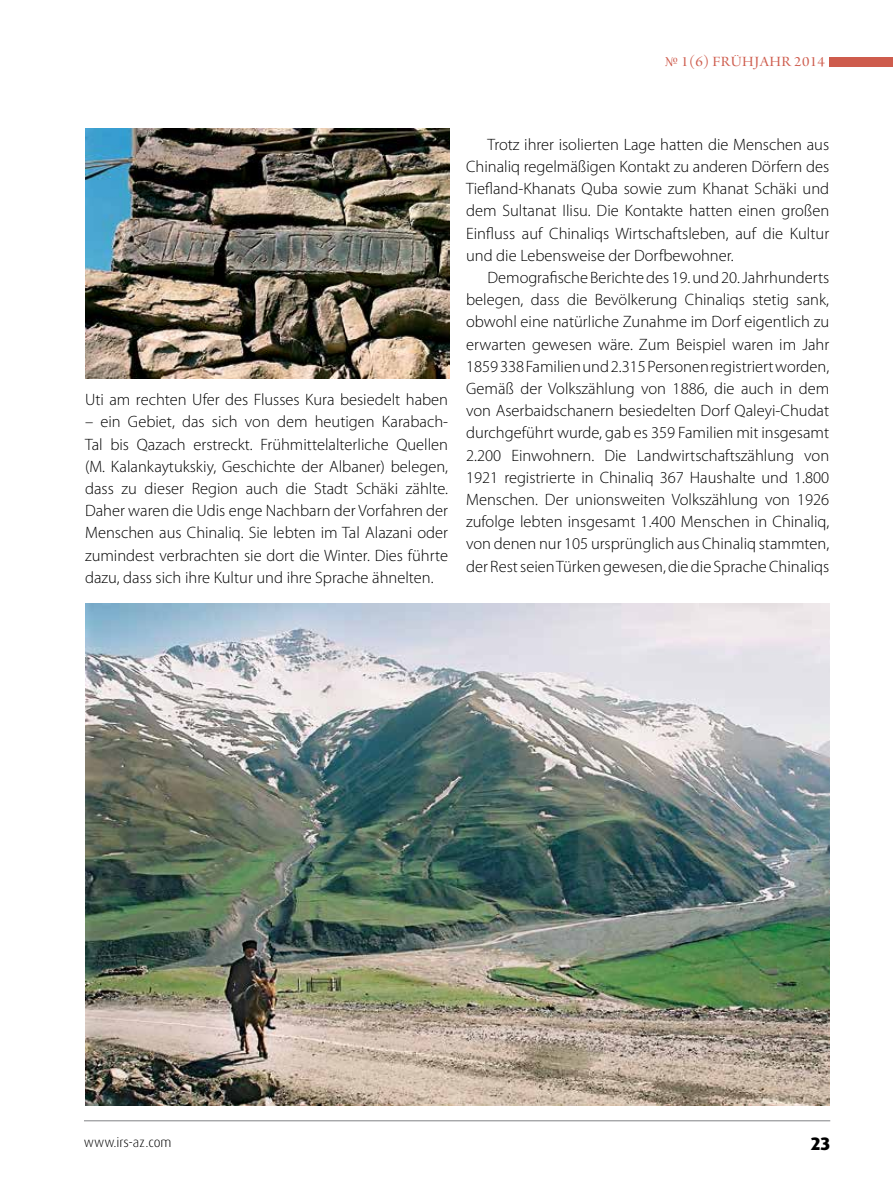
<style>
.page{position:relative;width:893px;height:1191px;background:#fff}
.page>*{position:absolute;margin:0;border:0;box-sizing:border-box;transform-origin:0 0}
.t1{font:800 18px "Dax Pro";color:#000}
.t2{font:300 16.5px/22.2px "Myriad Pro";color:#000;text-align:justify}
.t3{font:15px "Arno Pro Display";letter-spacing:.03em;color:#ce5c4d;scale:1.1 1}
.t4{font:300 13.5px "Dax Pro";color:#000}
</style>
<div class="page">
<hr style="left:84px;top:1120px;width:746px;height:1px;background:#808285">
<img style="left:85px;top:603px;width:744px;height:503px">
<img style="left:85px;top:128px;width:364px;height:250px">
<div style="left:829px;top:57px;width:64px;height:9px;background:#ce5c4d"></div>
<p class="t3" style="left:665px;top:53px;width:147px">№ 1(6) FRÜHJAHR 2014</p>
<p class="t2" style="left:85px;top:389px;width:365px">Uti am rechten Ufer des Flusses Kura besiedelt haben</p>
<p class="t2" style="left:85px;top:411px;width:365px">– ein Gebiet, das sich von dem heutigen Karabach-Tal bis Qazach erstreckt. Frühmittelalterliche Quellen (M. Kalankaytukskiy, Geschichte der Albaner) belegen, dass zu dieser Region auch die Stadt Schäki zählte.<br>Daher waren die Udis enge Nachbarn der Vorfahren der Menschen aus Chinaliq. Sie lebten im Tal Alazani oder zumindest verbrachten sie dort die Winter. Dies führte dazu, dass sich ihre Kultur und ihre Sprache ähnelten.</p>
<p class="t2" style="left:466px;top:133px;width:365px;text-indent:21px">Trotz ihrer isolierten Lage hatten die Menschen aus Chinaliq regelmäßigen Kontakt zu anderen Dörfern des Tiefland-Khanats Quba sowie zum Khanat Schäki und dem Sultanat Ilisu. Die Kontakte hatten einen großen Einfluss auf Chinaliqs Wirtschaftsleben, auf die Kultur und die Lebensweise der Dorfbewohner.</p>
<p class="t2" style="left:466px;top:267px;width:365px;text-indent:21px">Demografische Berichte des 19. und 20. Jahrhunderts belegen, dass die Bevölkerung Chinaliqs stetig sank, obwohl eine natürliche Zunahme im Dorf eigentlich zu erwarten gewesen wäre. Zum Beispiel waren im Jahr 1859 338 Familien und 2.315 Personen registriert worden, Gemäß der Volkszählung von 1886, die auch in dem von Aserbaidschanern besiedelten Dorf Qaleyi-Chudat durchgeführt wurde, gab es 359 Familien mit insgesamt 2.200 Einwohnern. Die Landwirtschaftszählung von 1921 registrierte in Chinaliq 367 Haushalte und 1.800<br>Menschen. Der unionsweiten Volkszählung von 1926 zufolge lebten insgesamt 1.400 Menschen in Chinaliq, von denen nur 105 ursprünglich aus Chinaliq stammten, der Rest seien Türken gewesen, die die Sprache Chinaliqs</p>
<p class="t4" style="left:84px;top:1133px;width:89px">www.irs-az.com</p>
<p class="t1" style="left:811px;top:1131px;width:21px">23</p>
</div>
